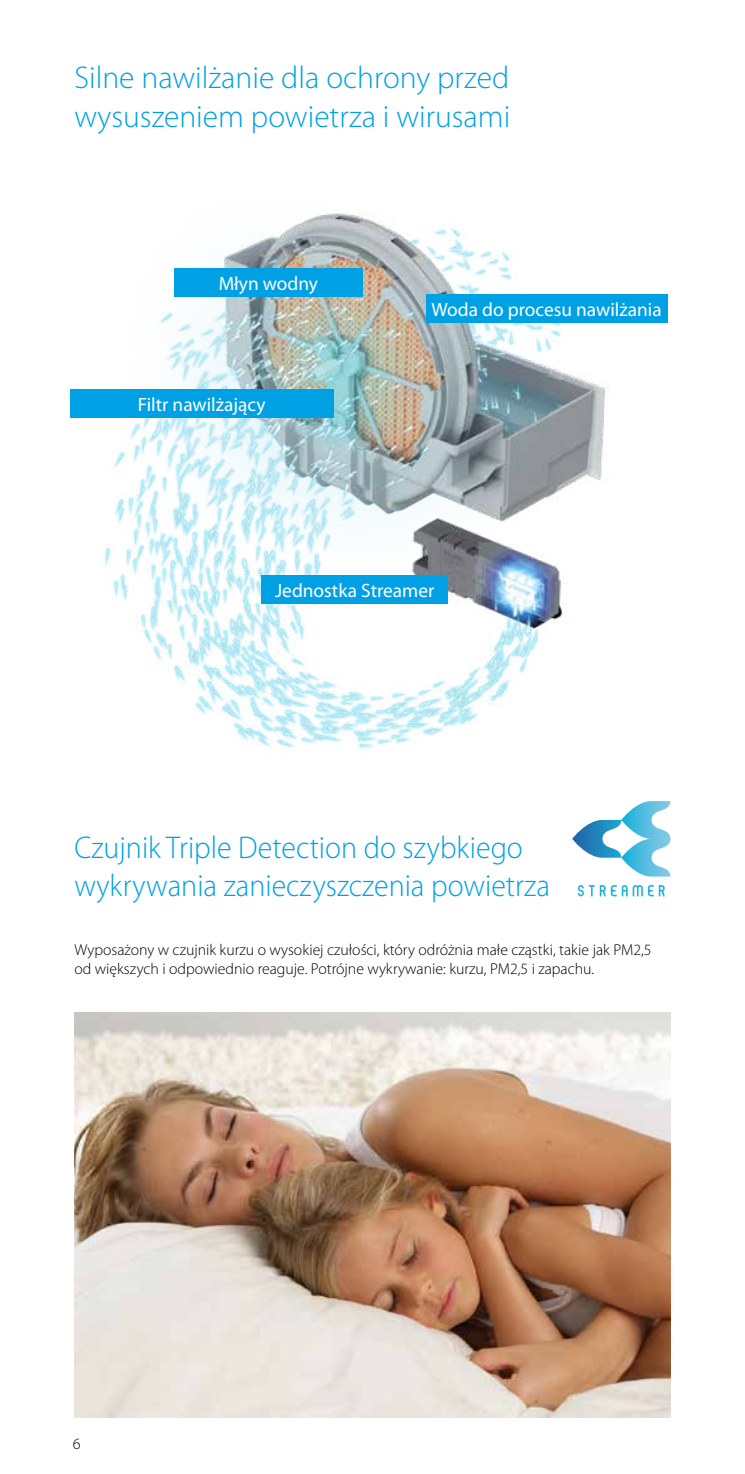
<style>
.page{position:relative;width:745px;height:1474px;background:#fff}
.page>*{position:absolute;margin:0;border:0;box-sizing:border-box;transform-origin:0 0}
.t1{font:300 31.5px/38.5px "Myriad Pro";color:#00a1e4;scale:.95 1}
.t2{font:300 31.5px/38.5px "Myriad Pro";color:#00a1e4}
.t3{font:19.25px "Myriad Pro";color:#fff}
.t4{font:300 15.75px/19.2px "Myriad Pro";color:#000}
</style>
<div class="page">
<svg style="left:572px;top:801px;width:98px;height:75px"></svg>
<svg style="left:577px;top:885px;width:87px;height:11px"></svg>
<img style="left:104px;top:213px;width:504px;height:535px">
<div style="left:425px;top:294px;width:242px;height:29px;background:#00a1e4"></div>
<div style="left:70px;top:389px;width:263px;height:29px;background:#00a1e4"></div>
<div style="left:261px;top:575px;width:186px;height:28px;background:#00a1e4"></div>
<div style="left:174px;top:268px;width:188px;height:29px;background:#00a1e4"></div>
<img style="left:74px;top:1012px;width:596px;height:404px">
<h1 class="t2" style="left:74px;top:59px;width:437px">Silne nawilżanie dla ochrony przed wysuszeniem powietrza i wirusami</h1>
<p class="t3" style="left:218px;top:271px;width:101px">Młyn wodny</p>
<p class="t3" style="left:138px;top:392px;width:129px">Filtr nawilżający</p>
<p class="t3" style="left:431px;top:298px;width:231px">Woda do procesu nawilżania</p>
<p class="t3" style="left:275px;top:578px;width:161px">Jednostka Streamer</p>
<h1 class="t1" style="left:74px;top:828px;width:501px">Czujnik Triple Detection do szybkiego wykrywania zanieczyszczenia powietrza</h1>
<p class="t4" style="left:74px;top:940px;width:578px">Wyposażony w czujnik kurzu o wysokiej czułości, który odróżnia małe cząstki, takie jak PM2,5 od większych i odpowiednio reaguje. Potrójne wykrywanie: kurzu, PM2,5 i zapachu.</p>
<p class="t4" style="left:73px;top:1433px;width:9px">6</p>
</div>
